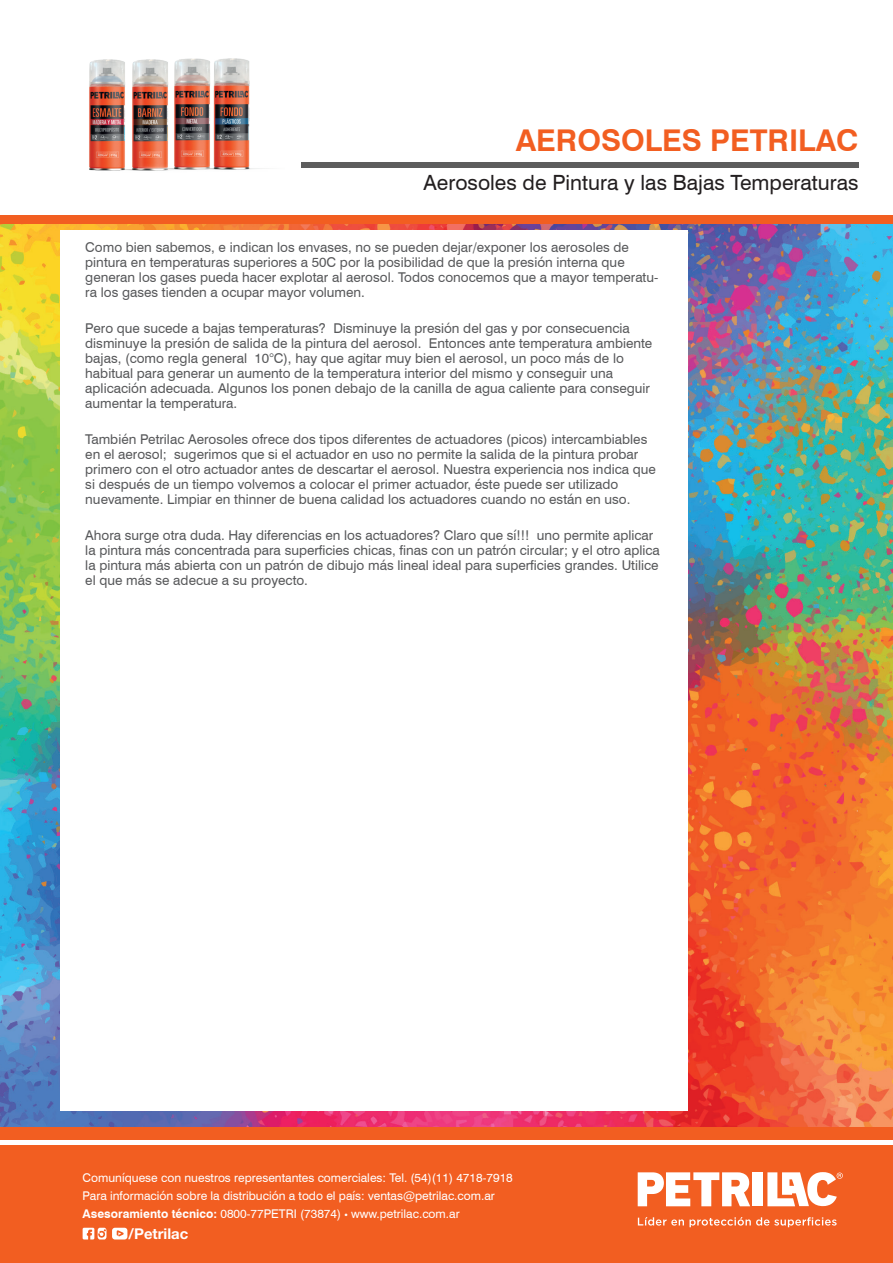
<style>
.page{position:relative;width:893px;height:1263px;background:#fff}
.page>*{position:absolute;margin:0;border:0;box-sizing:border-box;transform-origin:0 0}
.t1{font:700 30px "Swiss 721 BT";color:#f25e21}
.t2{font:21px "Swiss 721 BT";color:#231f20}
.t3{font:700 14.85px "Helvetica Neue LT Std";color:#fff}
.t4{font:13.5px/15px "Swiss 721 BT";color:#57585a}
.t5{font:12px/18px "Swiss 721 BT";color:#fff}
.s1{font-weight:700}
.s2{font-family:"Myriad Pro"}
</style>
<div class="page">
<img style="left:0;top:224px;width:893px;height:922px">
<div style="left:0;top:1127px;width:892px;height:136px;background:#f25e21"></div>
<div style="left:0;top:1139px;width:893px;height:5px;background:#fff"></div>
<div style="left:60px;top:231px;width:628px;height:880px;background:#fff"></div>
<div style="left:0;top:216px;width:893px;height:8px;background:#f25e21"></div>
<div style="left:301px;top:163px;width:558px;height:5px;background:#5d5d5d"></div>
<div style="left:112px;top:1228px;width:15px;height:11px;background:#fff;border-radius:3px"></div>
<svg style="left:117px;top:1230px;width:7px;height:6px"></svg>
<svg style="left:83px;top:1228px;width:23px;height:11px"></svg>
<svg style="left:638px;top:1217px;width:199px;height:10px"></svg>
<svg style="left:638px;top:1172px;width:112px;height:34px"></svg>
<div style="left:753px;top:1172px;width:10px;height:34px;background:#fff"></div>
<svg style="left:767px;top:1172px;width:76px;height:34px"></svg>
<img style="left:160px;top:60px;width:18px;height:111px">
<img style="left:89px;top:59px;width:71px;height:112px">
<img style="left:178px;top:58px;width:85px;height:112px">
<h1 class="t1" style="left:516px;top:122px;width:344px">AEROSOLES PETRILAC</h1>
<h2 class="t2" style="left:424px;top:170px;width:436px">Aerosoles de Pintura y las Bajas Temperaturas</h2>
<p class="t4" style="left:85px;top:239px;width:574px">Como bien sabemos, e indican los envases, no se pueden dejar/exponer los aerosoles de pintura en temperaturas superiores a 50C por la posibilidad de que la presión interna que generan los gases pueda hacer explotar al aerosol. Todos conocemos que a mayor temperatu&shy;ra los gases tienden a ocupar mayor volumen.</p>
<p class="t4" style="left:85px;top:320px;width:568px">Pero que sucede a bajas temperaturas? Disminuye la presión del gas y por consecuencia disminuye la presión de salida de la pintura del aerosol. Entonces ante temperatura ambiente bajas, (como regla general 10°C), hay que agitar muy bien el aerosol, un poco más de lo habitual para generar un aumento de la temperatura interior del mismo y conseguir una aplicación adecuada. Algunos los ponen debajo de la canilla de agua caliente para conseguir aumentar la temperatura.</p>
<p class="t4" style="left:85px;top:431px;width:572px">También Petrilac Aerosoles ofrece dos tipos diferentes de actuadores (picos) intercambiables en el aerosol; sugerimos que si el actuador en uso no permite la salida de la pintura probar primero con el otro actuador antes de descartar el aerosol. Nuestra experiencia nos indica que si después de un tiempo volvemos a colocar el primer actuador, éste puede ser utilizado nuevamente. Limpiar en thinner de buena calidad los actuadores cuando no están en uso.</p>
<p class="t4" style="left:85px;top:527px;width:576px">Ahora surge otra duda. Hay diferencias en los actuadores? Claro que sí!!! uno permite aplicar la pintura más concentrada para superficies chicas, finas con un patrón circular; y el otro aplica la pintura más abierta con un patrón de dibujo más lineal ideal para superficies grandes. Utilice el que más se adecue a su proyecto.</p>
<p class="t5" style="left:83px;top:1169px;width:432px">Comuníquese con nuestros representantes comerciales: Tel. (54)(11) 4718-7918<br>Para información sobre la distribución a todo el país: ventas@petrilac.com.ar<br><span class="s1">Asesoramiento técnico:</span> 0800-77PETRI (73874) <span class="s2">•</span> www.petrilac.com.ar</p>
<p class="t3" style="left:129px;top:1225px;width:61px">/Petrilac</p>
</div>
